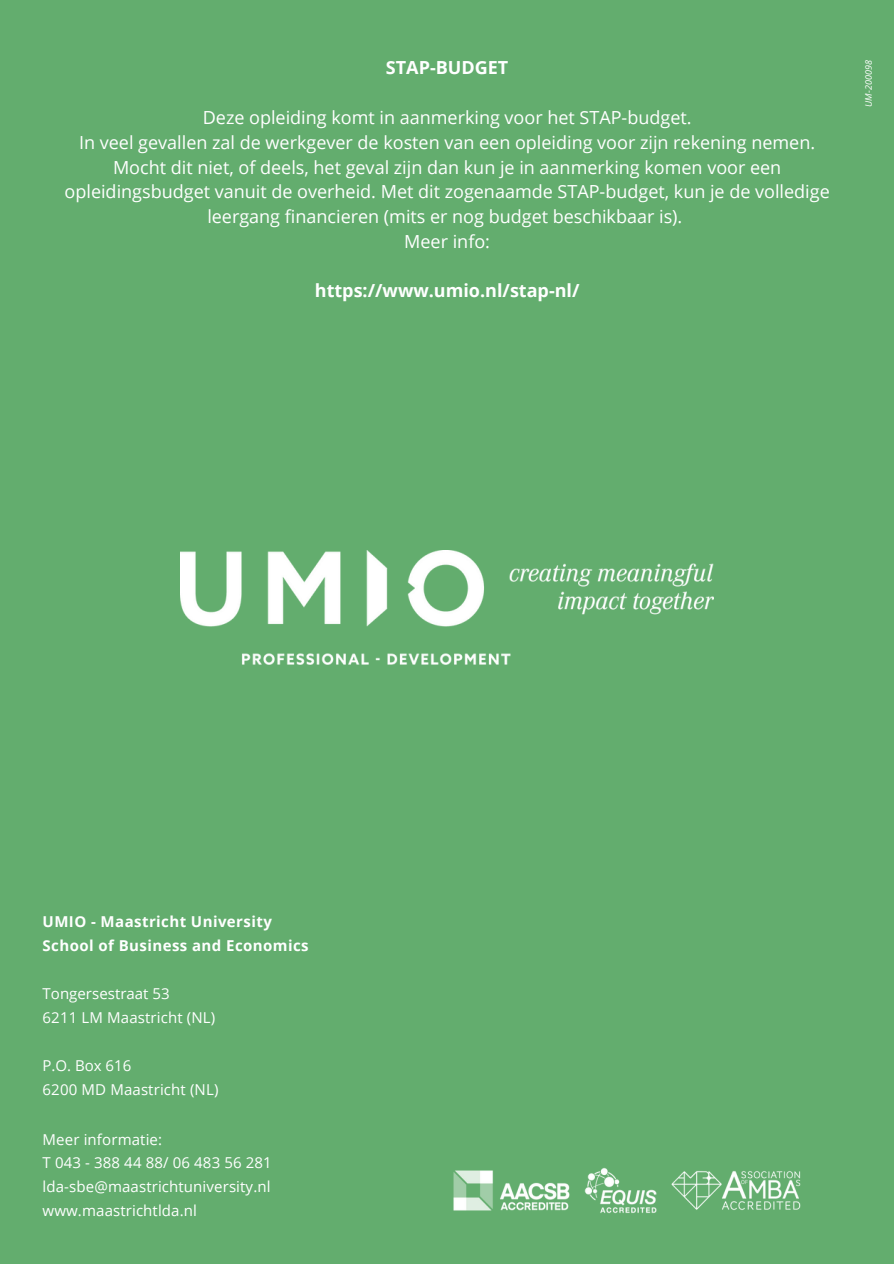
<style>
.page{position:relative;width:894px;height:1264px;background:#fff}
.page>*{position:absolute;margin:0;border:0;box-sizing:border-box;transform-origin:0 0}
.t1{font:18px/24.8px "Open Sans";color:#fff;text-align:center}
.t2{font:700 18px "Open Sans";color:#fff}
.t3{font:15px/23.7px "Open Sans";letter-spacing:.01em;color:#fff}
.t4{font:700 15px/23.7px "Open Sans";letter-spacing:.03em;color:#fff}
.t5{font:italic 9px "Open Sans";letter-spacing:.005em;color:#fff}
</style>
<div class="page">
<div style="left:0;top:0;width:893px;height:1263px;background:#63ad6e"></div>
<img style="left:181px;top:550px;width:532px;height:114px">
<img style="left:453px;top:1167px;width:348px;height:47px">
<p class="t2" style="left:386px;top:55px;width:124px">STAP-BUDGET</p>
<p class="t1" style="left:65px;top:105px;width:766px">Deze opleiding komt in aanmerking voor het STAP-budget.<br>In veel gevallen zal de werkgever de kosten van een opleiding voor zijn rekening nemen.<br>Mocht dit niet, of deels, het geval zijn dan kun je in aanmerking komen voor een opleidingsbudget vanuit de overheid. Met dit zogenaamde STAP-budget, kun je de volledige leergang financieren (mits er nog budget beschikbaar is).<br>Meer info:</p>
<p class="t2" style="left:315px;top:278px;width:266px">https://www.umio.nl/stap-nl/</p>
<p class="t5" style="left:861px;top:107px;width:48px;rotate:-90deg">UM-200098</p>
<p class="t4" style="left:43px;top:909px;width:267px">UMIO - Maastricht University<br>School of Business and Economics</p>
<p class="t3" style="left:43px;top:981px;width:174px">Tongersestraat 53<br>6211 LM Maastricht (NL)</p>
<p class="t3" style="left:43px;top:1053px;width:177px">P.O. Box 616<br>6200 MD Maastricht (NL)</p>
<p class="t3" style="left:43px;top:1126px;width:231px">Meer informatie:<br>T 043 - 388 44 88/ 06 483 56 281 lda-sbe@maastrichtuniversity.nl www.maastrichtlda.nl</p>
</div>
